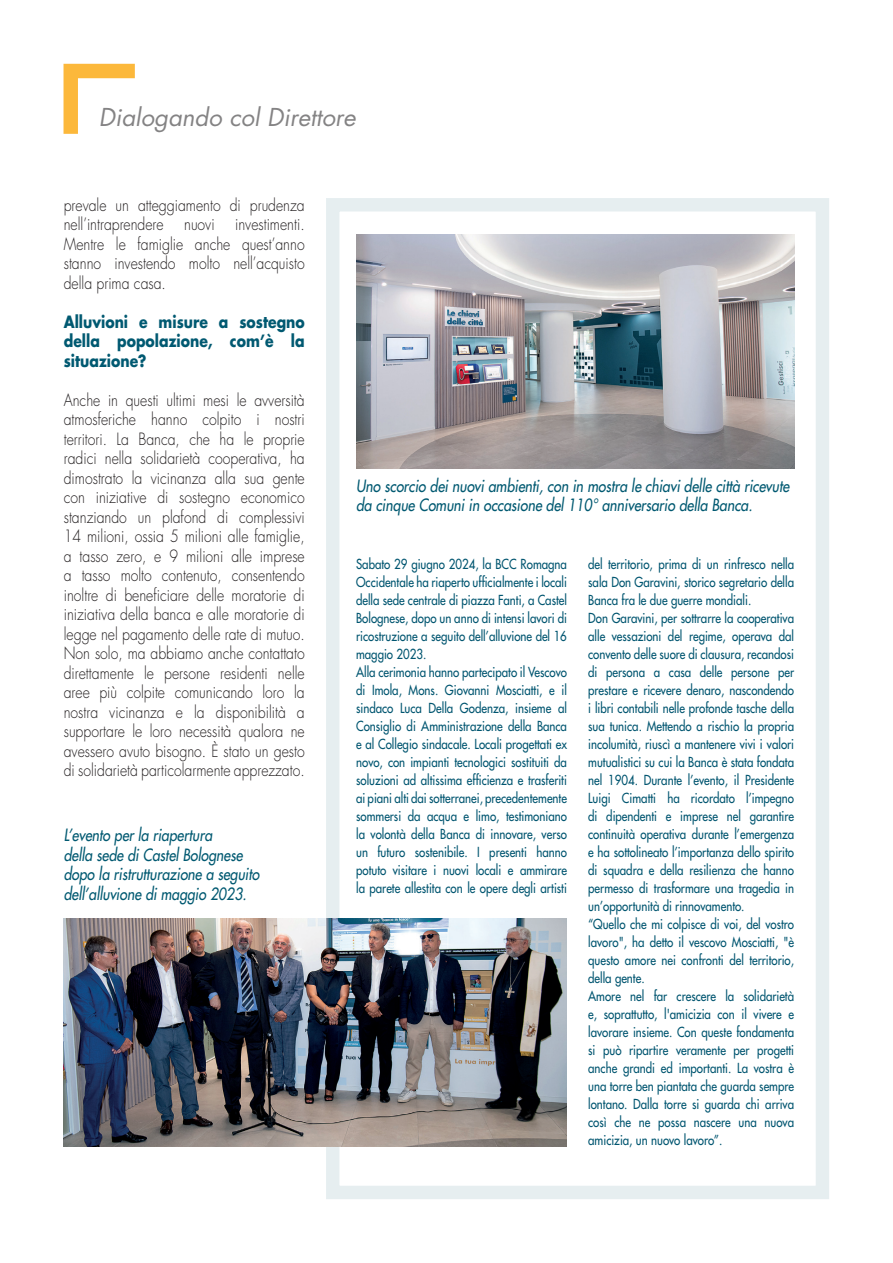
<style>
.page{position:relative;width:893px;height:1263px;background:#fff}
.page>*{position:absolute;margin:0;border:0;box-sizing:border-box;transform-origin:0 0}
.t1{font:italic 24px "Futura Std";color:#848384}
._01__Testo_ok{font:300 16.5px/19.5px "Futura Std";color:#231f20;text-align:justify;scale:.85 1}
._07__Didascalia{font:italic 500 16.5px/19.5px "Futura Std";color:#005971;scale:.85 1}
._10__Domanda{font:700 16.5px/19.5px "Futura Std";color:#005971;text-align:justify;scale:.85 1}
._01__Testo_ok-2{font:500 13.5px/18px "Futura Std";color:#005570;text-align:justify;scale:.85 1}
</style>
<div class="page">
<svg style="left:64px;top:64px;width:71px;height:70px"></svg>
<img style="left:64px;top:918px;width:502px;height:228px">
<img style="left:356px;top:234px;width:438px;height:234px">
<p class="t1" style="left:99px;top:102px;width:258px">Dialogando col Direttore</p>
<p class="_01__Testo_ok" style="left:64px;top:195px;width:285px">prevale un atteggiamento di prudenza nell’intraprendere nuovi investimenti.<br>Mentre le famiglie anche quest’anno stanno investendo molto nell’acquisto della prima casa.</p>
<p class="_10__Domanda" style="left:64px;top:311px;width:285px">Alluvioni e misure a sostegno della popolazione, com’è la situazione?</p>
<p class="_01__Testo_ok" style="left:64px;top:390px;width:285px">Anche in questi ultimi mesi le avversità atmosferiche hanno colpito i nostri territori. La Banca, che ha le proprie radici nella solidarietà cooperativa, ha dimostrato la vicinanza alla sua gente con iniziative di sostegno economico stanziando un plafond di complessivi 14 milioni, ossia 5 milioni alle famiglie, a tasso zero, e 9 milioni alle imprese a tasso molto contenuto, consentendo inoltre di beneficiare delle moratorie di iniziativa della banca e alle moratorie di legge nel pagamento delle rate di mutuo.<br>Non solo, ma abbiamo anche contattato direttamente le persone residenti nelle aree più colpite comunicando loro la nostra vicinanza e la disponibilità a supportare le loro necessità qualora ne avessero avuto bisogno. È stato un gesto di solidarietà particolarmente apprezzato.</p>
<p class="_07__Didascalia" style="left:64px;top:825px;width:176px">L’evento per la riapertura</p>
<p class="_07__Didascalia" style="left:64px;top:845px;width:212px">della sede di Castel Bolognese</p>
<p class="_07__Didascalia" style="left:64px;top:864px;width:232px">dopo la ristrutturazione a seguito dell’alluvione di maggio 2023.</p>
<p class="_07__Didascalia" style="left:356px;top:476px;width:511px">Uno scorcio dei nuovi ambienti, con in mostra le chiavi delle città ricevute da cinque Comuni in occasione del 110° anniversario della Banca.</p>
<p class="_01__Testo_ok-2" style="left:356px;top:555px;width:250px">Sabato 29 giugno 2024, la BCC Romagna Occidentale ha riaperto ufficialmente i locali della sede centrale di piazza Fanti, a Castel Bolognese, dopo un anno di intensi lavori di ricostruzione a seguito dell’alluvione del 16 maggio 2023.</p>
<p class="_01__Testo_ok-2" style="left:356px;top:663px;width:250px">Alla cerimonia hanno partecipato il Vescovo di Imola, Mons. Giovanni Mosciatti, e il sindaco Luca Della Godenza, insieme al Consiglio di Amministrazione della Banca e al Collegio sindacale. Locali progettati ex novo, con impianti tecnologici sostituiti da soluzioni ad altissima efficienza e trasferiti ai piani alti dai sotterranei, precedentemente sommersi da acqua e limo, testimoniano la volontà della Banca di innovare, verso un futuro sostenibile. I presenti hanno potuto visitare i nuovi locali e ammirare la parete allestita con le opere degli artisti</p>
<p class="_01__Testo_ok-2" style="left:588px;top:555px;width:244px">del territorio, prima di un rinfresco nella sala Don Garavini, storico segretario della Banca fra le due guerre mondiali.</p>
<p class="_01__Testo_ok-2" style="left:588px;top:609px;width:244px">Don Garavini, per sottrarre la cooperativa alle vessazioni del regime, operava dal convento delle suore di clausura, recandosi di persona a casa delle persone per prestare e ricevere denaro, nascondendo i libri contabili nelle profonde tasche della sua tunica. Mettendo a rischio la propria incolumità, riuscì a mantenere vivi i valori mutualistici su cui la Banca è stata fondata nel 1904. Durante l’evento, il Presidente Luigi Cimatti ha ricordato l’impegno di dipendenti e imprese nel garantire continuità operativa durante l’emergenza e ha sottolineato l’importanza dello spirito di squadra e della resilienza che hanno permesso di trasformare una tragedia in un’opportunità di rinnovamento.</p>
<p class="_01__Testo_ok-2" style="left:588px;top:915px;width:244px">“Quello che mi colpisce di voi, del vostro lavoro", ha detto il vescovo Mosciatti, "è questo amore nei confronti del territorio, della gente.</p>
<p class="_01__Testo_ok-2" style="left:588px;top:987px;width:244px">Amore nel far crescere la solidarietà e, soprattutto, l'amicizia con il vivere e lavorare insieme. Con queste fondamenta si può ripartire veramente per progetti anche grandi ed importanti. La vostra è una torre ben piantata che guarda sempre lontano. Dalla torre si guarda chi arriva così che ne possa nascere una nuova amicizia, un nuovo lavoro”.</p>
</div>
